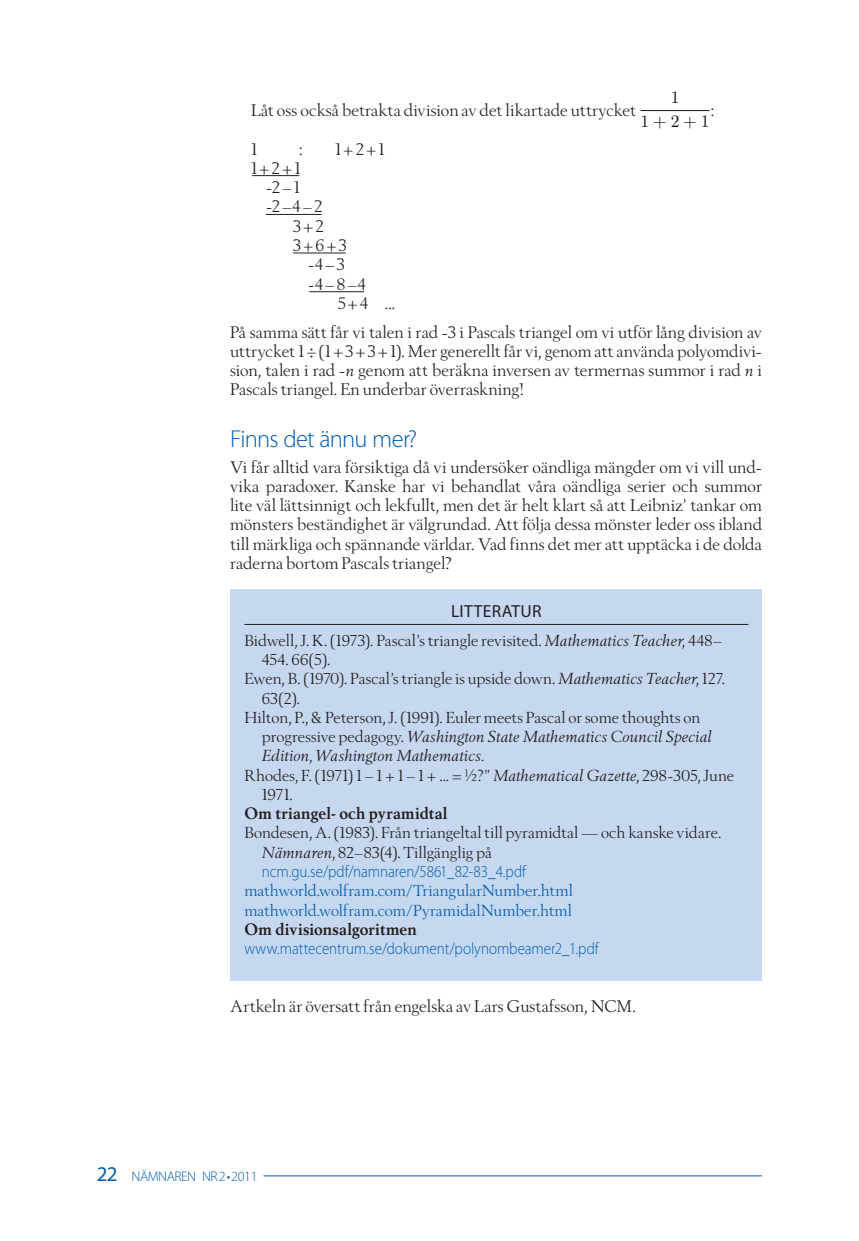
<style>
.page{position:relative;width:859px;height:1241px;background:#fff}
.page>*{position:absolute;margin:0;border:0;box-sizing:border-box;transform-origin:0 0}
.t1{font:300 24.5px "Myriad Pro";letter-spacing:-.03em;color:#015dad}
.t2{font:17.5px "Myriad Pro";letter-spacing:.02em;color:#231f20}
.t3{font:17.5px/23.8px "CMR10";color:#141413;text-align:center}
.t4{font:16.62px/19.2px "Berling Nova Display Pro";letter-spacing:.01em;color:#231f20;text-align:justify}
.t5{font:300 16.62px "Myriad Pro";letter-spacing:.005em;color:#015dad;scale:.9 1}
.t6{font:15.75px/19.2px "Berling Nova Display Pro";letter-spacing:.005em;color:#231f20}
.t7{font:italic 15.75px "Berling Nova Display Pro";letter-spacing:.005em;color:#231f20}
.t8{font:15.75px/19.2px "Berling Nova Display Pro";letter-spacing:.005em;color:#015dad}
.t9{font:700 15.75px "Berling Nova Text Pro";letter-spacing:.015em;color:#231f20}
.t10{font:300 14px "Myriad Pro";letter-spacing:-.03em;color:#015dad}
.s1{font-style:italic;font-size:15.75px}
.s2{font-style:italic}
.s3{font-style:normal}
.s4{font-weight:400;font-size:21px}
</style>
<div class="page">
<hr style="left:263px;top:1175px;width:498px;height:1px;background:#015dad">
<hr style="left:640px;top:110px;width:69px;height:1px;background:#141413">
<hr style="left:252px;top:175px;width:47px;height:1px;background:#231f20">
<hr style="left:265px;top:214px;width:56px;height:1px;background:#231f20">
<hr style="left:293px;top:253px;width:52px;height:1px;background:#231f20">
<hr style="left:309px;top:291px;width:55px;height:1px;background:#231f20">
<div style="left:230px;top:589px;width:532px;height:391px;background:#c6d8ef"></div>
<hr style="left:244px;top:624px;width:504px;height:1px;background:#231f20">
<p class="t4" style="left:251px;top:100px;width:386px">Låt oss också betrakta division av det likartade uttrycket</p>
<p class="t3" style="left:640px;top:85px;width:70px">1<br>1+2+1</p>
<p class="t4" style="left:710px;top:100px;width:5px">:</p>
<p class="t4" style="left:251px;top:139px;width:8px">1</p>
<p class="t4" style="left:299px;top:139px;width:5px">:</p>
<p class="t4" style="left:335px;top:139px;width:51px">1+2+1</p>
<p class="t4" style="left:251px;top:158px;width:51px">1+2+1</p>
<p class="t4" style="left:266px;top:177px;width:35px">-2–1</p>
<p class="t4" style="left:266px;top:197px;width:58px">-2–4–2</p>
<p class="t4" style="left:293px;top:216px;width:32px">3+2</p>
<p class="t4" style="left:293px;top:235px;width:55px">3+6+3</p>
<p class="t4" style="left:308px;top:254px;width:38px">-4–3</p>
<p class="t4" style="left:308px;top:274px;width:59px">-4–8–4</p>
<p class="t4" style="left:338px;top:293px;width:59px">5+4 ...</p>
<p class="t4" style="left:230px;top:322px;width:533px">På samma sätt får vi talen i rad -3 i Pascals triangel om vi utför lång division av uttrycket 1÷(1+3+3+1). Mer generellt får vi, genom att använda polyomdivi&shy;sion, talen i rad -<span class="s1">n</span> genom att beräkna inversen av termernas summor i rad <span class="s1">n</span> i Pascals triangel. En underbar överraskning!</p>
<h1 class="t1" style="left:230px;top:425px;width:188px">Finns det ännu mer?</h1>
<p class="t4" style="left:230px;top:457px;width:533px">Vi får alltid vara försiktiga då vi undersöker oändliga mängder om vi vill und&shy;vika paradoxer. Kanske har vi behandlat våra oändliga serier och summor lite väl lättsinnigt och lekfullt, men det är helt klart så att Leibniz’ tankar om mönsters beständighet är välgrundad. Att följa dessa mönster leder oss ibland till märkliga och spännande världar. Vad finns det mer att upptäcka i de dolda raderna bortom Pascals triangel?</p>
<p class="t2" style="left:451px;top:601px;width:92px">LITTERATUR</p>
<p class="t6" style="left:244px;top:630px;width:479px">Bidwell, J. K. (1973). Pascal’s triangle revisited. <span class="s2">Mathematics Teacher</span>, 448–</p>
<p class="t6" style="left:262px;top:649px;width:70px">454. 66(5).</p>
<p class="t6" style="left:244px;top:669px;width:482px">Ewen, B. (1970). Pascal’s triangle is upside down. <span class="s2">Mathematics Teacher</span>, 127.</p>
<p class="t6" style="left:262px;top:688px;width:40px">63(2).</p>
<p class="t6" style="left:244px;top:707px;width:457px">Hilton, P., &amp; Peterson, J. (1991). Euler meets Pascal or some thoughts on</p>
<p class="t7" style="left:262px;top:727px;width:451px"><span class="s3">progressive pedagogy.</span> Washington State Mathematics Council Special</p>
<p class="t7" style="left:262px;top:746px;width:224px">Edition, Washington Mathematics<span class="s3">.</span></p>
<p class="t6" style="left:244px;top:765px;width:491px">Rhodes, F. (1971) 1 – 1 + 1 – 1 + ... = ½?” <span class="s2">Mathematical Gazette</span>, 298-305, June</p>
<p class="t6" style="left:262px;top:784px;width:32px">1971.</p>
<p class="t9" style="left:244px;top:803px;width:205px">Om triangel- och pyramidtal</p>
<p class="t6" style="left:262px;top:823px;width:461px;text-indent:-17px">Bondesen, A. (1983). Från triangeltal till pyramidtal — och kanske vidare.<br><span class="s2">Nämnaren</span>, 82–83(4). Tillgänglig på</p>
<p class="t5" style="left:262px;top:862px;width:295px">ncm.gu.se/pdf/namnaren/5861_82-83_4.pdf</p>
<p class="t8" style="left:244px;top:880px;width:330px">mathworld.wolfram.com/TriangularNumber.html mathworld.wolfram.com/PyramidalNumber.html</p>
<p class="t9" style="left:244px;top:918px;width:174px">Om divisionsalgoritmen</p>
<p class="t5" style="left:244px;top:939px;width:395px">www.mattecentrum.se/dokument/polynombeamer2_1.pdf</p>
<p class="t4" style="left:230px;top:996px;width:407px">Artkeln är översatt från engelska av Lars Gustafsson, NCM.</p>
<p class="t10" style="left:97px;top:1168px;width:162px"><span class="s4">22</span> Nämnaren nr2•2011</p>
</div>
